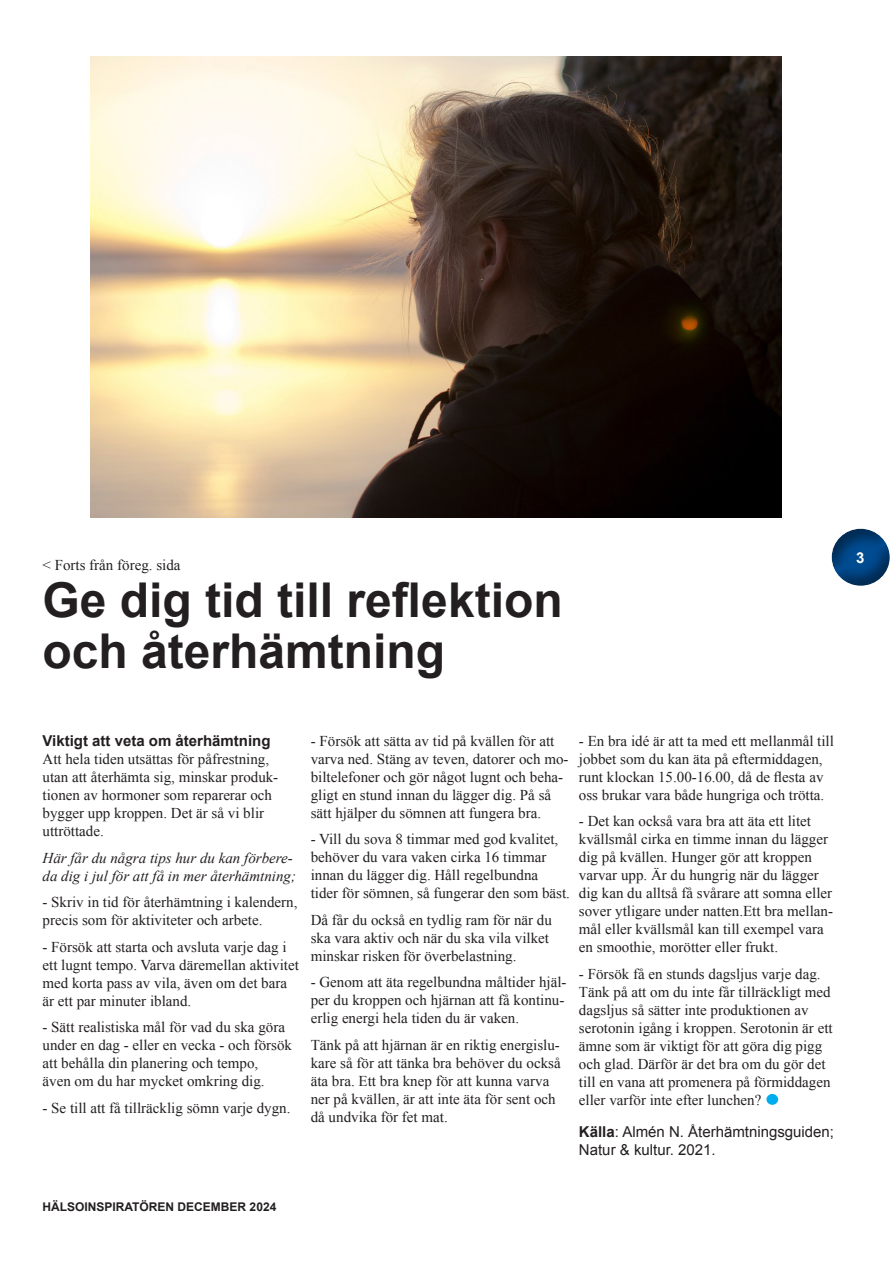
<style>
.page{position:relative;width:893px;height:1263px;background:#fff}
.page>*{position:absolute;margin:0;border:0;box-sizing:border-box;transform-origin:0 0}
.artikelrubrik{font:700 48px/51px "Arial";color:#231f20}
.Brödtext{font:15px/18px "Times New Roman";color:#231f20}
.Brödtext-2{font:italic 15px/18px "Times New Roman";color:#231f20}
.Brödtext-3{font:15px/18px "Arial";color:#231f20}
.Underrubrik{font:700 15px "Arial";color:#231f20}
.t1{font:700 15px "Arial";color:#fff}
.t2{font:700 12px "Arial";color:#231f20}
.s1{font-weight:700}
</style>
<div class="page">
<div style="left:831px;top:528px;width:62px;height:58px;background:#231f20;opacity:.5"></div>
<img style="left:90px;top:57px;width:691px;height:460px">
<div style="left:766px;top:1094px;width:12px;height:11px;background:#00aeef;border-radius:50%"></div>
<p class="Brödtext" style="left:43px;top:556px;width:140px">&lt; Forts från föreg. sida</p>
<p class="artikelrubrik" style="left:43px;top:576px;width:522px">Ge dig tid till reflektion och återhämtning</p>
<p class="Underrubrik" style="left:43px;top:731px;width:230px">Viktigt att veta om återhämtning</p>
<p class="Brödtext" style="left:43px;top:750px;width:237px">Att hela tiden utsättas för påfrestning, utan att återhämta sig, minskar produk&shy;tionen av hormoner som reparerar och bygger upp kroppen. Det är så vi blir uttröttade.</p>
<p class="Brödtext-2" style="left:43px;top:848px;width:255px">Här får du några tips hur du kan förbere&shy;da dig i jul för att få in mer återhämtning;</p>
<p class="Brödtext" style="left:43px;top:893px;width:256px">- Skriv in tid för återhämtning i kalendern, precis som för aktiviteter och arbete.</p>
<p class="Brödtext" style="left:43px;top:937px;width:258px">- Försök att starta och avsluta varje dag i ett lugnt tempo. Varva däremellan aktivitet med korta pass av vila, även om det bara är ett par minuter ibland.</p>
<p class="Brödtext" style="left:43px;top:1018px;width:251px">- Sätt realistiska mål för vad du ska göra under en dag - eller en vecka - och försök att behålla din planering och tempo,<br>även om du har mycket omkring dig.</p>
<p class="Brödtext" style="left:43px;top:1098px;width:249px">- Se till att få tillräcklig sömn varje dygn.</p>
<p class="Brödtext" style="left:311px;top:731px;width:259px">- Försök att sätta av tid på kvällen för att varva ned. Stäng av teven, datorer och mo&shy;biltelefoner och gör något lugnt och beha&shy;gligt en stund innan du lägger dig. På så sätt hjälper du sömnen att fungera bra.</p>
<p class="Brödtext" style="left:311px;top:830px;width:261px">- Vill du sova 8 timmar med god kvalitet, behöver du vara vaken cirka 16 timmar innan du lägger dig. Håll regelbundna<br>tider för sömnen, så fungerar den som bäst.</p>
<p class="Brödtext" style="left:311px;top:910px;width:243px">Då får du också en tydlig ram för när du ska vara aktiv och när du ska vila vilket minskar risken för överbelastning.</p>
<p class="Brödtext" style="left:311px;top:973px;width:257px">- Genom att äta regelbundna måltider hjäl&shy;per du kroppen och hjärnan att få kontinu&shy;erlig energi hela tiden du är vaken.</p>
<p class="Brödtext" style="left:311px;top:1035px;width:251px">Tänk på att hjärnan är en riktig energislu&shy;kare så för att tänka bra behöver du också äta bra. Ett bra knep för att kunna varva ner på kvällen, är att inte äta för sent och då undvika för fet mat.</p>
<p class="Brödtext" style="left:579px;top:731px;width:256px">- En bra idé är att ta med ett mellanmål till jobbet som du kan äta på eftermiddagen, runt klockan 15.00-16.00, då de flesta av oss brukar vara både hungriga och trötta.</p>
<p class="Brödtext" style="left:579px;top:812px;width:256px">- Det kan också vara bra att äta ett litet kvällsmål cirka en timme innan du lägger dig på kvällen. Hunger gör att kroppen varvar upp. Är du hungrig när du lägger dig kan du alltså få svårare att somna eller sover ytligare under natten.Ett bra mellan&shy;mål eller kvällsmål kan till exempel vara en smoothie, morötter eller frukt.</p>
<p class="Brödtext" style="left:579px;top:964px;width:255px">- Försök få en stunds dagsljus varje dag.<br>Tänk på att om du inte får tillräckligt med dagsljus så sätter inte produktionen av serotonin igång i kroppen. Serotonin är ett ämne som är viktigt för att göra dig pigg och glad. Därför är det bra om du gör det till en vana att promenera på förmiddagen eller varför inte efter lunchen?</p>
<p class="Brödtext-3" style="left:579px;top:1123px;width:257px"><span class="s1">Källa</span>: Almén N. Återhämtningsguiden;<br>Natur &amp; kultur. 2021.</p>
<p class="t2" style="left:43px;top:1199px;width:235px">HÄLSOINSPIRATÖREN DECEMBER 2024</p>
<p class="t1" style="left:856px;top:548px;width:10px">3</p>
</div>
